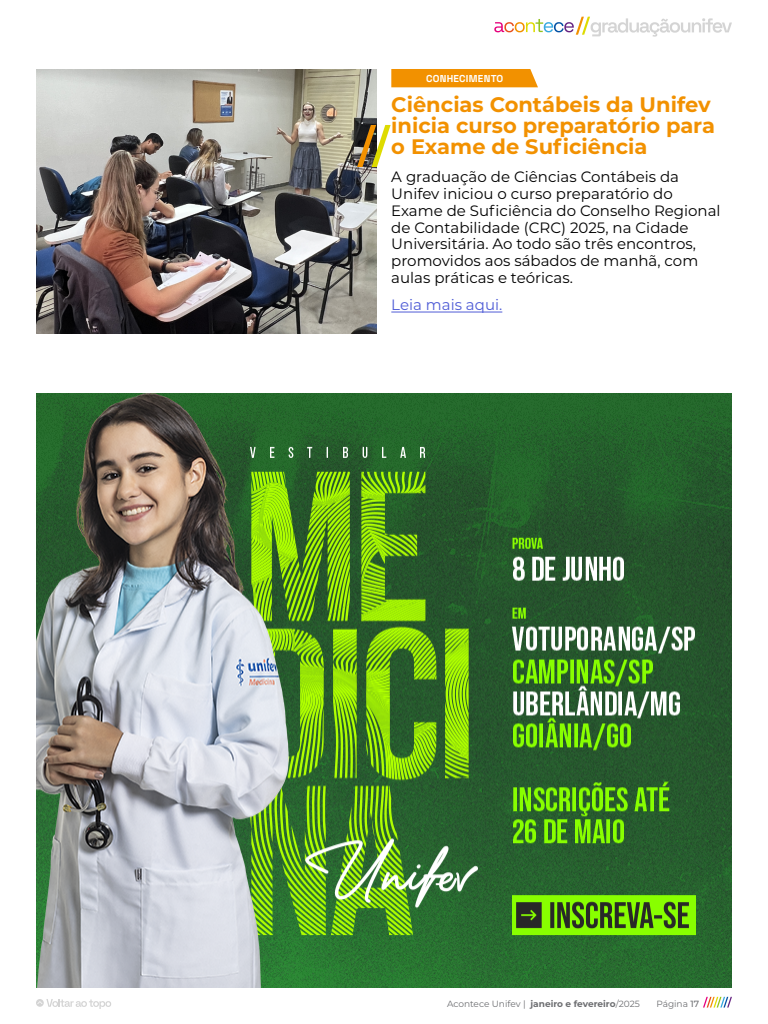
<style>
.page{position:relative;width:768px;height:1024px;background:#fff}
.page>*{position:absolute;margin:0;border:0;box-sizing:border-box;transform-origin:0 0}
.t1{font:700 21px/21px "Montserrat";color:#f29100}
.t2{font:15px/17px "Montserrat";color:#000}
.t3{font:15px "Montserrat";color:#4f5cd6}
.t4{font:700 10px "Space Grotesk";letter-spacing:.025em;color:#fff}
.t5{font:9px "Montserrat";color:#6d6e71}
.s1{font-weight:700}
.s2{font-weight:500}
</style>
<div class="page">
<svg style="left:703px;top:997px;width:29px;height:11px"></svg>
<svg style="left:494px;top:17px;width:238px;height:20px"></svg>
<svg style="left:38px;top:999px;width:73px;height:10px"></svg>
<img style="left:36px;top:69px;width:341px;height:264px">
<hr style="left:391px;top:312px;width:111px;height:1px;background:#4f5cd6">
<svg style="left:357px;top:125px;width:34px;height:42px"></svg>
<div style="left:391px;top:69px;width:147px;height:18px;background:#f29100"></div>
<img style="left:37px;top:393px;width:694px;height:595px">
<p class="t4" style="left:426px;top:71px;width:79px">CONHECIMENTO</p>
<h1 class="t1" style="left:391px;top:93px;width:325px">Ciências Contábeis da Unifev inicia curso preparatório para o Exame de Suficiência</h1>
<p class="t2" style="left:391px;top:167px;width:331px">A graduação de Ciências Contábeis da Unifev iniciou o curso preparatório do Exame de Suficiência do Conselho Regional de Contabilidade (CRC) 2025, na Cidade Universitária. Ao todo são três encontros, promovidos aos sábados de manhã, com aulas práticas e teóricas.</p>
<p class="t3" style="left:391px;top:295px;width:113px">Leia mais aqui.</p>
<p class="t5" style="left:447px;top:997px;width:194px">Acontece Unifev | <span class="s1">janeiro e fevereiro</span>/2025</p>
<p class="t5" style="left:656px;top:997px;width:44px">Página <span class="s2">17</span></p>
</div>
